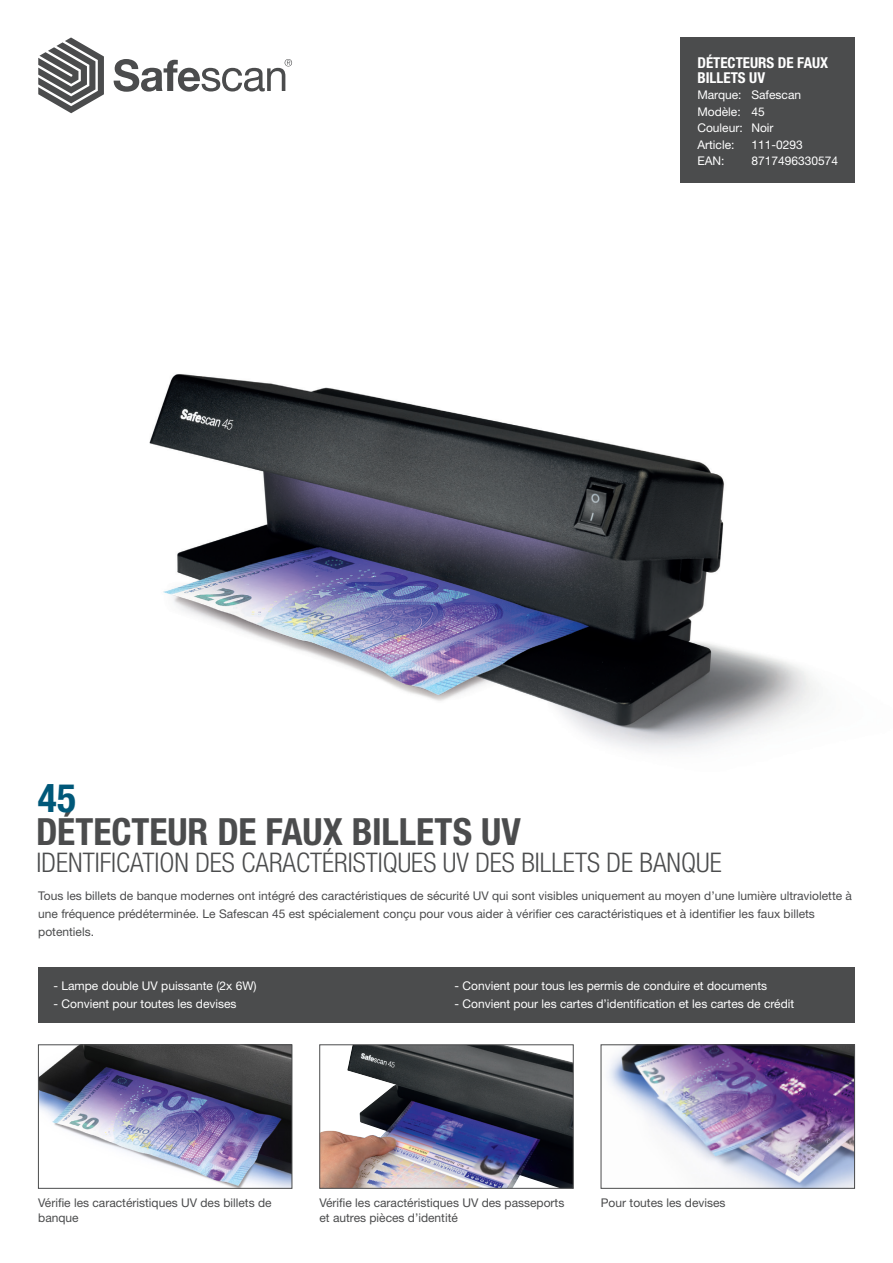
<style>
.page{position:relative;width:893px;height:1263px;background:#fff}
.page>*{position:absolute;margin:0;border:0;box-sizing:border-box;transform-origin:0 0}
.t1{font:700 condensed 39.45px "Helvetica Neue LT Std";color:#005879}
.t2{font:700 condensed 37.5px "Helvetica Neue LT Std";color:#4b4c4d}
.t3{font:300 condensed 27px "Helvetica Neue LT Std";color:#4b4c4d}
.t4{font:700 condensed 15px/15px "Helvetica Neue LT Std";color:#fff}
.Platte_tekst{font:12px/18px "Helvetica Neue LT Std";color:#4b4c4d}
.t5{font:12px "Helvetica Neue LT Std";color:#fff}
</style>
<div class="page">
<div style="left:680px;top:37px;width:175px;height:146px;background:#4b4c4d"></div>
<svg style="left:38px;top:37px;width:66px;height:76px"></svg>
<svg style="left:114px;top:59px;width:178px;height:33px"></svg>
<div style="left:38px;top:967px;width:817px;height:56px;background:#4b4c4d"></div>
<img style="left:40px;top:1047px;width:250px;height:139px">
<div style="left:38px;top:1045px;width:254px;height:143px;border:1px solid #4b4c4d"></div>
<img style="left:322px;top:1047px;width:249px;height:139px">
<div style="left:320px;top:1045px;width:253px;height:143px;border:1px solid #4b4c4d"></div>
<img style="left:608px;top:1047px;width:245px;height:139px">
<div style="left:601px;top:1045px;width:254px;height:143px;border:1px solid #4b4c4d"></div>
<img style="left:149px;top:374px;width:670px;height:377px">
<p class="t4" style="left:697px;top:55px;width:132px">DÉTECTEURS DE FAUX<br>BILLETS UV</p>
<p class="t5" style="left:697px;top:88px;width:105px">Marque: Safescan</p>
<p class="t5" style="left:697px;top:104px;width:69px">Modèle: 45</p>
<p class="t5" style="left:697px;top:121px;width:78px">Couleur: Noir</p>
<p class="t5" style="left:697px;top:137px;width:39px">Article:</p>
<p class="t5" style="left:751px;top:137px;width:53px">111-0293</p>
<p class="t5" style="left:697px;top:154px;width:29px">EAN:</p>
<p class="t5" style="left:751px;top:154px;width:88px">8717496330574</p>
<p class="t1" style="left:38px;top:774px;width:40px">45</p>
<p class="t3" style="left:37px;top:847px;width:687px">IDENTIFICATION DES CARACTÉRISTIQUES UV DES BILLETS DE BANQUE</p>
<p class="t2" style="left:36px;top:808px;width:486px">DÉTECTEUR DE FAUX BILLETS UV</p>
<p class="Platte_tekst" style="left:38px;top:887px;width:815px">Tous les billets de banque modernes ont intégré des caractéristiques de sécurité UV qui sont visibles uniquement au moyen d’une lumière ultraviolette à une fréquence prédéterminée. Le Safescan 45 est spécialement conçu pour vous aider à vérifier ces caractéristiques et à identifier les faux billets potentiels.</p>
<p class="t5" style="left:53px;top:979px;width:205px">- Lampe double UV puissante (2x 6W)</p>
<p class="t5" style="left:53px;top:997px;width:185px">- Convient pour toutes les devises</p>
<p class="t5" style="left:454px;top:979px;width:314px">- Convient pour tous les permis de conduire et documents</p>
<p class="t5" style="left:454px;top:997px;width:341px">- Convient pour les cartes d’identification et les cartes de crédit</p>
<p class="Platte_tekst" style="left:38px;top:1195px;width:235px;line-height:15px">Vérifie les caractéristiques UV des billets de banque</p>
<p class="Platte_tekst" style="left:319px;top:1195px;width:246px;line-height:15px">Vérifie les caractéristiques UV des passeports et autres pièces d’identité</p>
<p class="Platte_tekst" style="left:601px;top:1194px;width:126px">Pour toutes les devises</p>
</div>
